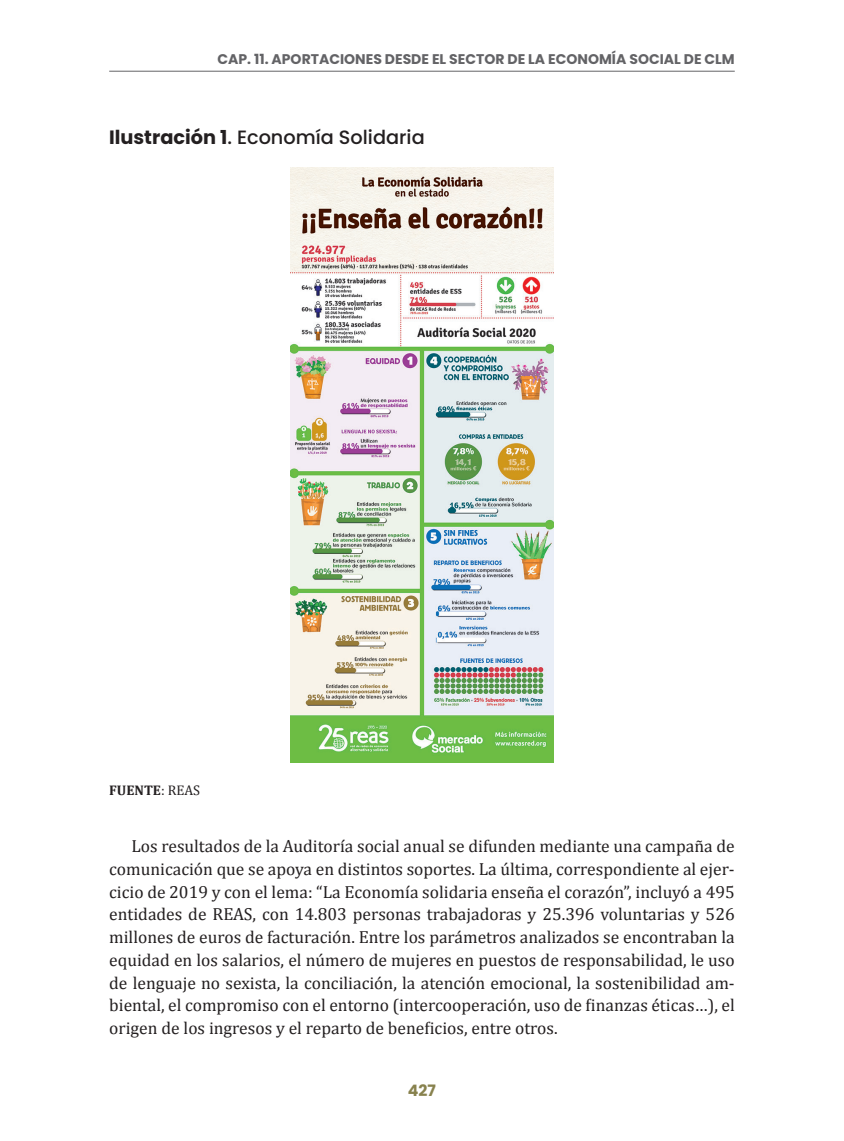
<style>
.page{position:relative;width:844px;height:1141px;background:#fff}
.page>*{position:absolute;margin:0;border:0;box-sizing:border-box;transform-origin:0 0}
.t1{font:500 19.25px "Poppins";color:#231f20}
.t2{font:17.5px/22.8px "Cambria";color:#231f20;text-align:justify}
.t3{font:700 15.75px "Poppins";color:#88824e}
.t4{font:700 14px "Poppins";color:#636366}
.t5{font:700 14px "Cambria";color:#231f20}
.s1{font-weight:700}
.s2{font-weight:400}
</style>
<div class="page">
<img style="left:290px;top:167px;width:263px;height:595px">
<hr style="left:109px;top:71px;width:625px;height:1px;background:#636366">
<p class="t4" style="left:217px;top:50px;width:518px">CAP. 11. APORTACIONES DESDE EL SECTOR DE LA ECONOMÍA SOCIAL DE CLM</p>
<p class="t1" style="left:109px;top:124px;width:317px"><span class="s1">Ilustración 1</span>. Economía Solidaria</p>
<p class="t5" style="left:109px;top:781px;width:92px">FUENTE<span class="s2">: REAS</span></p>
<p class="t2" style="left:109px;top:834px;width:627px;text-indent:22px">Los resultados de la Auditoría social anual se difunden mediante una campaña de comunicación que se apoya en distintos soportes. La última, correspondiente al ejer&shy;cicio de 2019 y con el lema: “La Economía solidaria enseña el corazón”, incluyó a 495 entidades de REAS, con 14.803 personas trabajadoras y 25.396 voluntarias y 526 millones de euros de facturación. Entre los parámetros analizados se encontraban la equidad en los salarios, el número de mujeres en puestos de responsabilidad, le uso de lenguaje no sexista, la conciliación, la atención emocional, la sostenibilidad am&shy;biental, el compromiso con el entorno (intercooperación, uso de finanzas éticas…), el origen de los ingresos y el reparto de beneficios, entre otros.</p>
<p class="t3" style="left:408px;top:1079px;width:30px">427</p>
</div>
